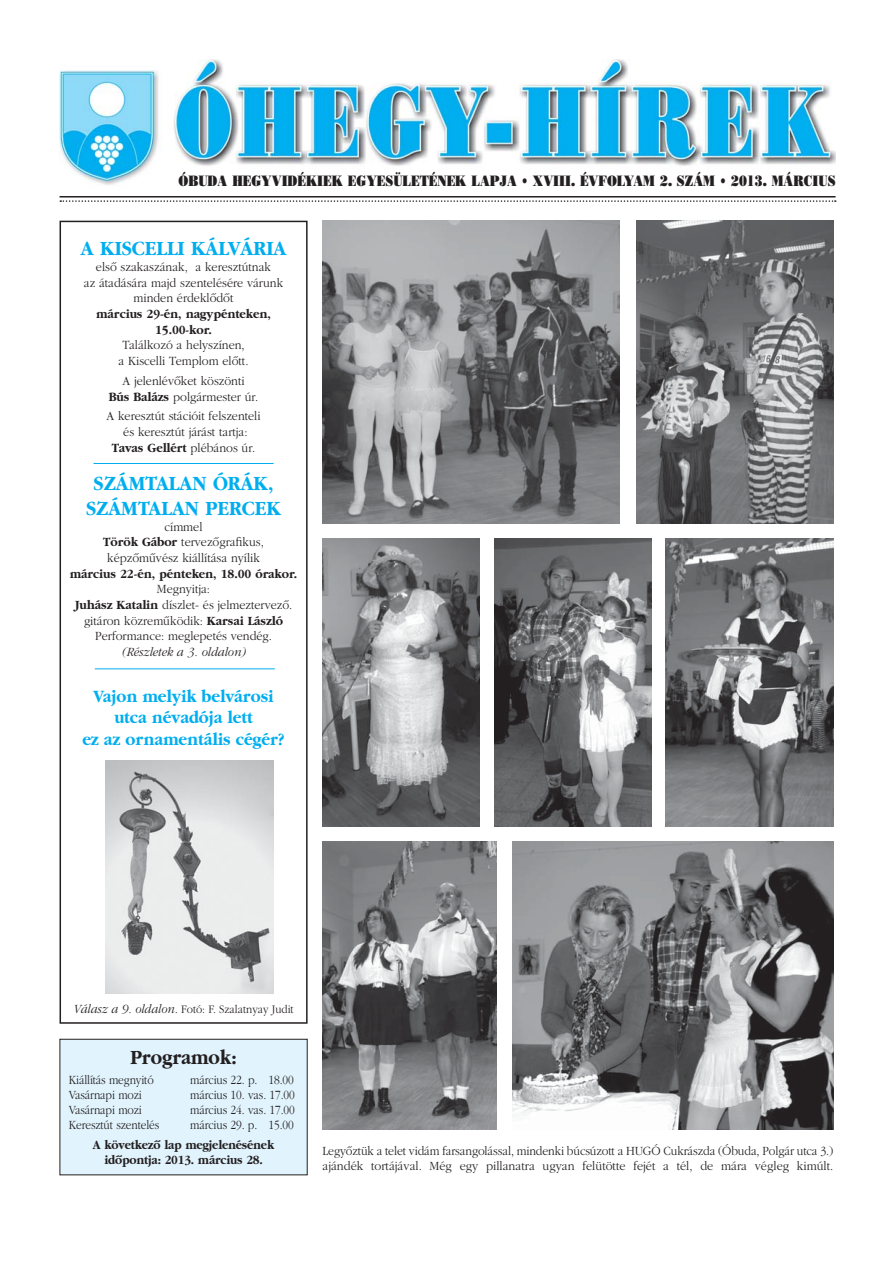
<style>
.page{position:relative;width:893px;height:1263px;background:#fff}
.page>*{position:absolute;margin:0;border:0;box-sizing:border-box;transform-origin:0 0}
.t1{font:21px/25.2px "Garamond H Bold";color:#00aeef;text-align:center;scale:.93 1}
.t2{font:21px "Garamond H Bold";color:#231f20;scale:.9 1}
.t3{font:18px/21.6px "Garamond H Bold";color:#00aeef;text-align:center;scale:.92 1}
.t4{font:15px "H Bodoni Poster";color:#231f20;scale:.79 1}
.t5{font:13.05px/15.6px "Garamond H Light";color:#231f20;text-align:center;scale:.93 1}
.t6{font:13.05px/15.6px "Garamond H Light";color:#231f20;scale:.92 1}
.t7{font:13.05px "Garamond H Light";color:#231f20;scale:.87 1}
.t8{font:13.05px/15.6px "Garamond H Bold";color:#231f20;text-align:center;scale:.93 1}
.t9{font:13.05px/15.1px "Garamond H Bold";color:#231f20;text-align:center;scale:.91 1}
.t10{font:italic 13.05px "Garamond H Light";color:#231f20;scale:.93 1}
.t11{font:12px "Garamond H Light";color:#231f20;scale:.92 1}
.s1{font-family:"Garamond H Bold"}
.s2{font-family:"Garamond H Light"}
.s3{font-style:italic;font-size:13.05px}
</style>
<div class="page">
<svg style="left:60px;top:200px;width:776px;height:2px"></svg>
<hr style="left:60px;top:196px;width:776px;height:1px;background:#231f20">
<img style="left:60px;top:60px;width:776px;height:125px">
<div style="left:60px;top:1039px;width:247px;height:136px;background:#e1f4fd"></div>
<div style="left:60px;top:1039px;width:248px;height:136px;border:1px solid #231f20"></div>
<div style="left:60px;top:221px;width:248px;height:803px;border:2px solid #231f20"></div>
<hr style="left:95px;top:668px;width:180px;height:1px;background:#00aeef">
<hr style="left:94px;top:463px;width:180px;height:1px;background:#00aeef">
<img style="left:494px;top:539px;width:157px;height:288px">
<img style="left:322px;top:539px;width:157px;height:288px">
<img style="left:322px;top:221px;width:297px;height:303px">
<img style="left:636px;top:221px;width:197px;height:303px">
<img style="left:666px;top:539px;width:167px;height:288px">
<img style="left:513px;top:842px;width:320px;height:288px">
<img style="left:322px;top:842px;width:174px;height:288px">
<img style="left:105px;top:761px;width:169px;height:232px">
<p class="t4" style="left:179px;top:175px;width:833px">ÓBUDA HEGYVIDÉKIEK EGYESÜLETÉNEK LAPJA • XVIII. ÉVFOLYAM 2. SZÁM • 2013. MÁRCIUS</p>
<h1 class="t1" style="left:81px;top:238px;width:223px">A KISCELLI KÁLVÁRIA</h1>
<p class="t5" style="left:84px;top:260px;width:216px">elsô szakaszának, a keresztútnak<br>az átadására majd szentelésére várunk minden érdeklôdôt</p>
<p class="t8" style="left:96px;top:307px;width:189px">március 29-én, nagypénteken,<br>15.00-kor.</p>
<p class="t5" style="left:119px;top:338px;width:141px;text-align:left">Találkozó a helyszínen, a Kiscelli Templom elôtt.</p>
<p class="t5" style="left:109px;top:374px;width:162px">A jelenlévôket köszönti<br><span class="s1">Bús Balázs</span> polgármester úr.</p>
<p class="t5" style="left:106px;top:409px;width:167px">A keresztút stációit felszenteli és keresztút járást tartja:</p>
<p class="t8" style="left:112px;top:441px;width:156px">Tavas Gellért <span class="s2">plébános úr.</span></p>
<h1 class="t1" style="left:86px;top:472px;width:211px">SZÁMTALAN ÓRÁK,<br>SZÁMTALAN PERCEK</h1>
<p class="t5" style="left:103px;top:520px;width:174px">címmel<br><span class="s1">Török Gábor</span> tervezôgrafikus, képzômûvész kiállítása nyílik</p>
<p class="t8" style="left:70px;top:567px;width:246px">március 22-én, pénteken, 18.00 órakor.</p>
<p class="t5" style="left:75px;top:582px;width:236px">Megnyitja:<br><span class="s1">Juhász Katalin</span> díszlet- és jelmeztervezô. gitáron közremûködik: <span class="s1">Karsai László<br></span>Performance: meglepetés vendég.</p>
<p class="t10" style="left:122px;top:647px;width:135px">(Részletek a 3. oldalon)</p>
<h2 class="t3" style="left:82px;top:686px;width:222px">Vajon melyik belvárosi utca névadója lett<br>ez az ornamentális cégér?</h2>
<p class="t11" style="left:73px;top:1005px;width:242px"><span class="s3">Válasz a 9. oldalon.</span> Fotó: F. Szalatnyay Judit</p>
<h1 class="t2" style="left:130px;top:1049px;width:119px">Programok:</h1>
<p class="t7" style="left:69px;top:1074px;width:99px">Kiállítás megnyitó</p>
<p class="t7" style="left:190px;top:1074px;width:120px">március 22. p. 18.00</p>
<p class="t7" style="left:69px;top:1089px;width:85px">Vasárnapi mozi</p>
<p class="t7" style="left:190px;top:1089px;width:122px">március 10. vas. 17.00</p>
<p class="t7" style="left:69px;top:1105px;width:85px">Vasárnapi mozi</p>
<p class="t7" style="left:190px;top:1105px;width:122px">március 24. vas. 17.00</p>
<p class="t7" style="left:69px;top:1120px;width:106px">Keresztút szentelés</p>
<p class="t7" style="left:190px;top:1120px;width:120px">március 29. p. 15.00</p>
<p class="t9" style="left:93px;top:1138px;width:201px">A következô lap megjelenésének idôpontja: 2013. március 28.</p>
<p class="t6" style="left:322px;top:1144px;width:557px">Legyôztük a telet vidám farsangolással, mindenki búcsúzott a HUGÓ Cukrászda (Óbuda, Polgár utca 3.) ajándék tortájával. Még egy pillanatra ugyan felütötte fejét a tél, de mára végleg kimúlt.</p>
</div>
